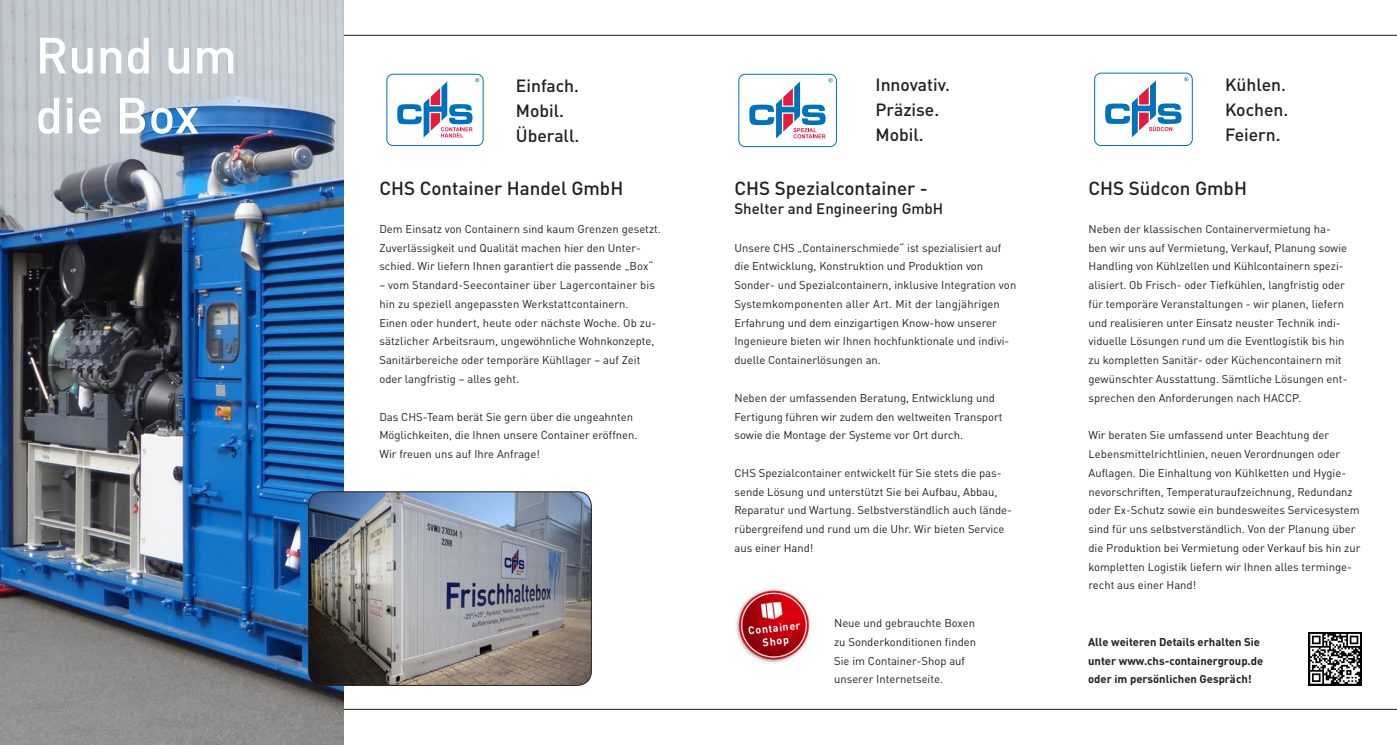
<style>
.page{position:relative;width:1397px;height:745px;background:#fff}
.page>*{position:absolute;margin:0;border:0;box-sizing:border-box;transform-origin:0 0}
.Überschrift_Groß{font:500 50px/60px "DINOT";color:#fff}
.Überschrift{font:500 18.75px "DINOT";color:#231f20}
.t1{font:500 17.5px "DINOT";color:#231f20}
.Überschrift-2{font:500 15px "DINOT";color:#231f20}
.Fließtext{font:11.25px/18.8px "DINOT";color:#231f20}
.Fließtext-2{font:700 11.25px/18.8px "DINOT";color:#231f20}
</style>
<div class="page">
<img style="left:0;top:0;width:344px;height:744px">
<hr style="left:344px;top:708px;width:1052px;height:1px;background:#231f20">
<hr style="left:344px;top:35px;width:1052px;height:1px;background:#231f20">
<div style="left:386px;top:74px;width:97px;height:72px;border:1px solid #0072bc;border-radius:6px"></div>
<svg style="left:397px;top:78px;width:82px;height:59px"></svg>
<div style="left:738px;top:74px;width:98px;height:73px;border:1px solid #0072bc;border-radius:6px"></div>
<svg style="left:749px;top:78px;width:83px;height:60px"></svg>
<div style="left:1093px;top:73px;width:99px;height:73px;border:1px solid #0072bc;border-radius:6px"></div>
<svg style="left:1105px;top:77px;width:83px;height:60px"></svg>
<img style="left:308px;top:491px;width:283px;height:194px">
<div style="left:308px;top:491px;width:283px;height:194px;border:1px solid #231f20;border-radius:14px"></div>
<img style="left:736px;top:589px;width:74px;height:74px">
<svg style="left:1308px;top:632px;width:53px;height:53px"></svg>
<svg style="left:1309px;top:633px;width:50px;height:50px"></svg>
<p class="Überschrift_Groß" style="left:35px;top:24px;width:203px">Rund um die Box</p>
<p class="t1" style="left:516px;top:74px;width:65px">Einfach.</p>
<p class="t1" style="left:516px;top:99px;width:50px">Mobil.</p>
<p class="t1" style="left:516px;top:124px;width:65px">Überall.</p>
<p class="Überschrift" style="left:379px;top:176px;width:245px">CHS Container Handel GmbH</p>
<p class="Fließtext" style="left:379px;top:219px;width:283px">Dem Einsatz von Containern sind kaum Grenzen gesetzt.<br>Zuverlässigkeit und Qualität machen hier den Unter&shy;schied. Wir liefern Ihnen garantiert die passende „Box“</p>
<p class="Fließtext" style="left:379px;top:275px;width:278px">– vom Standard-Seecontainer über Lagercontainer bis hin zu speziell angepassten Werkstattcontainern.<br>Einen oder hundert, heute oder nächste Woche. Ob zu&shy;sätzlicher Arbeitsraum, ungewöhnliche Wohnkonzepte, Sanitärbereiche oder temporäre Kühllager – auf Zeit oder langfristig – alles geht.</p>
<p class="Fließtext" style="left:379px;top:406px;width:260px">Das CHS-Team berät Sie gern über die ungeahnten<br>Möglichkeiten, die Ihnen unsere Container eröffnen.<br>Wir freuen uns auf Ihre Anfrage!</p>
<p class="t1" style="left:875px;top:74px;width:76px">Innovativ.</p>
<p class="t1" style="left:875px;top:99px;width:65px">Präzise.</p>
<p class="t1" style="left:875px;top:124px;width:50px">Mobil.</p>
<p class="Überschrift" style="left:734px;top:176px;width:195px">CHS Spezialcontainer -</p>
<p class="Überschrift-2" style="left:734px;top:199px;width:210px">Shelter and Engineering GmbH</p>
<p class="Fließtext" style="left:734px;top:238px;width:283px">Unsere CHS „Containerschmiede“ ist spezialisiert auf die Entwicklung, Konstruktion und Produktion von Sonder- und Spezialcontainern, inklusive Integration von Systemkomponenten aller Art. Mit der langjährigen Erfahrung und dem einzigartigen Know-how unserer Ingenieure bieten wir Ihnen hochfunktionale und indivi&shy;duelle Containerlösungen an.</p>
<p class="Fließtext" style="left:734px;top:388px;width:269px">Neben der umfassenden Beratung, Entwicklung und<br>Fertigung führen wir zudem den weltweiten Transport sowie die Montage der Systeme vor Ort durch.</p>
<p class="Fließtext" style="left:734px;top:463px;width:279px">CHS Spezialcontainer entwickelt für Sie stets die pas&shy;sende Lösung und unterstützt Sie bei Aufbau, Abbau, Reparatur und Wartung. Selbstverständlich auch lände&shy;rübergreifend und rund um die Uhr. Wir bieten Service aus einer Hand!</p>
<p class="Fließtext" style="left:834px;top:613px;width:143px">Neue und gebrauchte Boxen zu Sonderkonditionen finden<br>Sie im Container-Shop auf unserer Internetseite.</p>
<p class="t1" style="left:1224px;top:74px;width:62px">Kühlen.</p>
<p class="t1" style="left:1224px;top:99px;width:65px">Kochen.</p>
<p class="t1" style="left:1224px;top:124px;width:57px">Feiern.</p>
<p class="Überschrift" style="left:1088px;top:176px;width:160px">CHS Südcon GmbH</p>
<p class="Fließtext" style="left:1088px;top:219px;width:260px">Neben der klassischen Containervermietung ha&shy;ben wir uns auf Vermietung, Verkauf, Planung sowie Handling von Kühlzellen und Kühlcontainern spezi&shy;alisiert. Ob Frisch- oder Tiefkühlen, langfristig oder für temporäre Veranstaltungen - wir planen, liefern und realisieren unter Einsatz neuster Technik indi&shy;viduelle Lösungen rund um die Eventlogistik bis hin zu kompletten Sanitär- oder Küchencontainern mit gewünschter Ausstattung. Sämtliche Lösungen ent&shy;sprechen den Anforderungen nach HACCP.</p>
<p class="Fließtext" style="left:1088px;top:425px;width:273px">Wir beraten Sie umfassend unter Beachtung der Lebensmittelrichtlinien, neuen Verordnungen oder Auflagen. Die Einhaltung von Kühlketten und Hygie&shy;nevorschriften, Temperaturaufzeichnung, Redundanz oder Ex-Schutz sowie ein bundesweites Servicesystem sind für uns selbstverständlich. Von der Planung über die Produktion bei Vermietung oder Verkauf bis hin zur kompletten Logistik liefern wir Ihnen alles terminge&shy;recht aus einer Hand!</p>
<p class="Fließtext-2" style="left:1087px;top:631px;width:177px">Alle weiteren Details erhalten Sie unter www.chs-containergroup.de oder im persönlichen Gespräch!</p>
</div>
